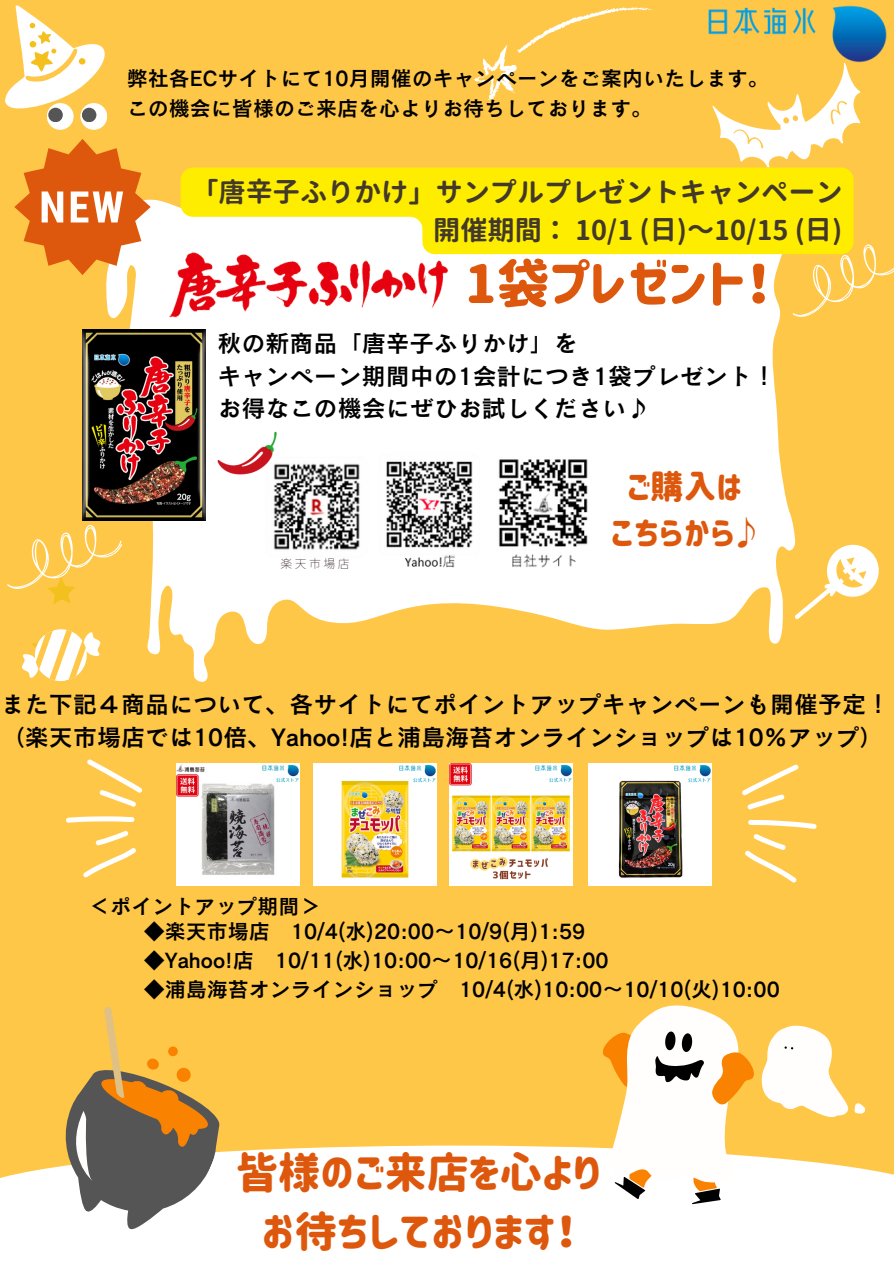
<style>
.page{position:relative;width:894px;height:1264px;background:#fff}
.page>*{position:absolute;margin:0;border:0;box-sizing:border-box;transform-origin:0 0}
.t1{font:52.5px "Corporate Logo Rounded";color:#dd580d}
.t2{font:42px/58.5px "Corporate Logo Rounded";color:#dd580d;text-align:center}
.t3{font:33px "Corporate Logo Rounded";color:#dd580d}
.t4{font:700 27.15px "Gen Jyuu Gothic";color:#42392a}
.t5{font:24px/32.7px "Canva Cezanne Pro N DB";color:#000}
.t6{font:21px "Canva Cezanne Pro N DB";color:#000}
.t7{font:11.85px "Gen Yo Gothic TW EL";letter-spacing:.215em;color:#230b19}
</style>
<div class="page">
<div style="left:0;top:0;width:893px;height:1263px;background:#ffc748"></div>
<svg style="left:7px;top:514px;width:98px;height:90px"></svg>
<svg style="left:712px;top:89px;width:149px;height:116px"></svg>
<svg style="left:795px;top:540px;width:84px;height:80px"></svg>
<svg style="left:22px;top:629px;width:79px;height:53px"></svg>
<svg style="left:795px;top:231px;width:98px;height:86px"></svg>
<svg style="left:474px;top:7px;width:179px;height:93px"></svg>
<svg style="left:5px;top:5px;width:102px;height:120px"></svg>
<div style="left:47px;top:103px;width:27px;height:27px;background:#fff;border-radius:50%"></div>
<div style="left:48px;top:108px;width:15px;height:14px;background:#555;border-radius:50%"></div>
<div style="left:80px;top:103px;width:27px;height:27px;background:#fff;border-radius:50%"></div>
<div style="left:82px;top:108px;width:14px;height:14px;background:#555;border-radius:50%"></div>
<div style="left:0;top:1145px;width:893px;height:118px;background:#fff"></div>
<svg style="left:37px;top:1007px;width:196px;height:223px"></svg>
<svg style="left:598px;top:1005px;width:267px;height:200px"></svg>
<img style="left:708px;top:5px;width:179px;height:84px">
<svg style="left:105px;top:199px;width:690px;height:483px;fill:#fff"></svg>
<img style="left:83px;top:329px;width:122px;height:192px">
<img style="left:144px;top:225px;width:341px;height:119px">
<svg style="left:180px;top:167px;width:673px;height:87px;fill:#ffed00"></svg>
<svg style="left:14px;top:139px;width:137px;height:136px"></svg>
<img style="left:369px;top:450px;width:116px;height:128px">
<img style="left:496px;top:455px;width:96px;height:124px">
<img style="left:252px;top:452px;width:128px;height:113px">
<img style="left:207px;top:425px;width:90px;height:61px">
<img style="left:177px;top:763px;width:122px;height:123px">
<img style="left:313px;top:763px;width:123px;height:123px">
<img style="left:449px;top:763px;width:123px;height:123px">
<img style="left:588px;top:763px;width:122px;height:123px">
<svg style="left:87px;top:759px;width:55px;height:48px"></svg>
<svg style="left:66px;top:816px;width:68px;height:6px"></svg>
<svg style="left:83px;top:831px;width:53px;height:46px"></svg>
<svg style="left:742px;top:764px;width:56px;height:45px"></svg>
<svg style="left:745px;top:819px;width:71px;height:63px"></svg>
<p class="t6" style="left:127px;top:68px;width:643px">弊社各ECサイトにて10月開催のキャンペーンをご案内いたします。</p>
<p class="t6" style="left:127px;top:97px;width:527px">この機会に皆様のご来店を心よりお待ちしております。</p>
<p class="t4" style="left:191px;top:173px;width:652px">「唐辛子ふりかけ」サンプルプレゼントキャンペーン</p>
<p class="t4" style="left:433px;top:210px;width:410px">開催期間： 10/1 (日)～10/15 (日)</p>
<p class="t1" style="left:464px;top:258px;width:308px">1袋プレゼント！</p>
<p class="t5" style="left:217px;top:326px;width:362px">秋の新商品「唐辛子ふりかけ」を</p>
<p class="t5" style="left:217px;top:359px;width:560px">キャンペーン期間中の1会計につき1袋プレゼント！</p>
<p class="t5" style="left:217px;top:392px;width:434px">お得なこの機会にぜひお試しください♪</p>
<p class="t7" style="left:280px;top:557px;width:71px">楽天市場店</p>
<p class="t3" style="left:626px;top:470px;width:117px">ご購入は</p>
<p class="t3" style="left:610px;top:516px;width:150px">こちらから♪</p>
<p class="t5" style="left:1px;top:688px;width:890px">また下記４商品について、各サイトにてポイントアップキャンペーンも開催予定！（楽天市場店では10倍、Yahoo!店と浦島海苔オンラインショップは10%アップ）</p>
<p class="t6" style="left:89px;top:895px;width:233px">＜ポイントアップ期間＞</p>
<p class="t6" style="left:144px;top:920px;width:443px">◆楽天市場店 10/4(水)20:00～ 10/9(月 )1:59</p>
<p class="t6" style="left:144px;top:949px;width:466px">◆Yahoo!店 10/11(水)10:00～ 10/16(月 )17:00</p>
<p class="t6" style="left:144px;top:978px;width:637px">◆浦島海苔オンラインショップ 10/4(水)10:00～ 10/10(火)10:00</p>
<p class="t2" style="left:236px;top:1143px;width:367px">皆様のご来店を心よりお待ちしております！</p>
</div>
